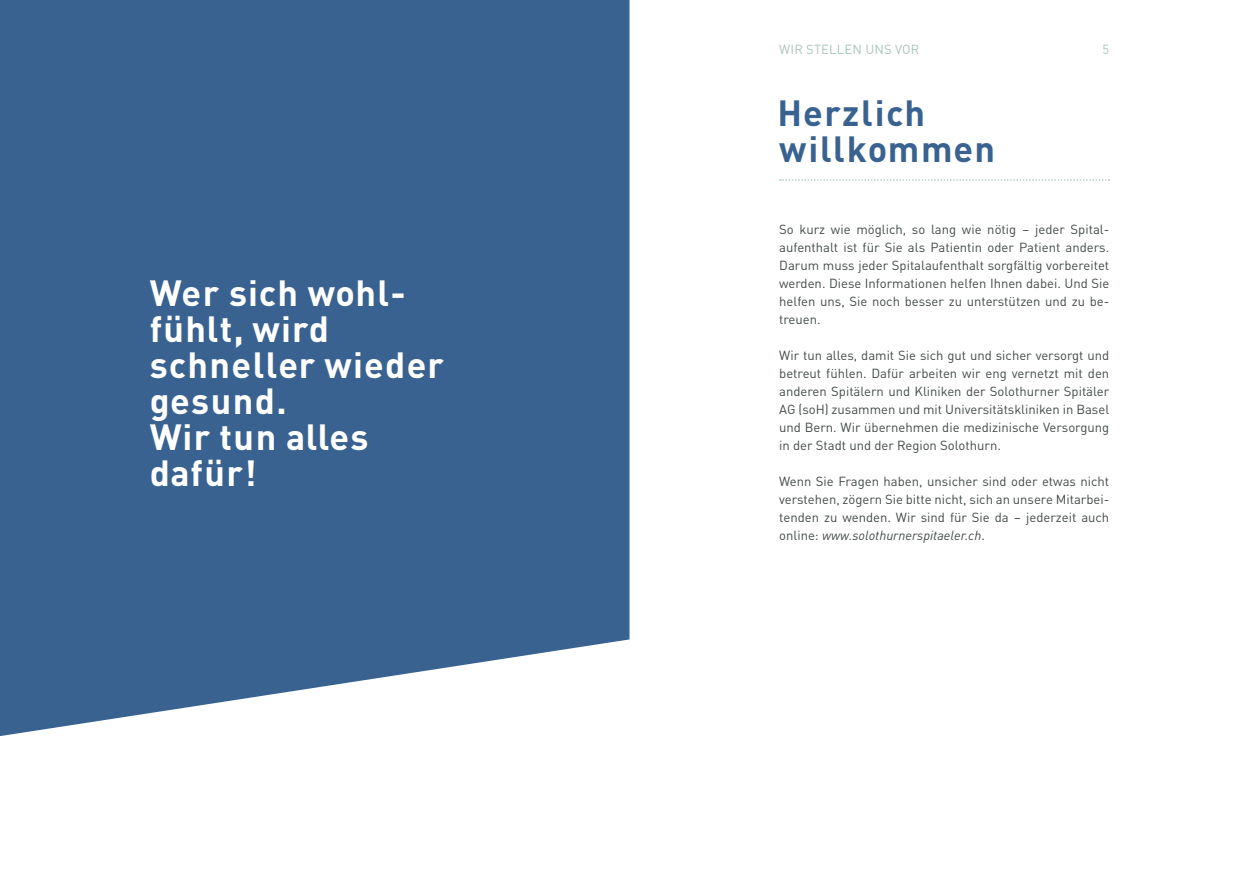
<style>
.page{position:relative;width:1259px;height:893px;background:#fff}
.page>*{position:absolute;margin:0;border:0;box-sizing:border-box;transform-origin:0 0}
._06_Quotes_24_22{font:700 36px/36px "DINOT";letter-spacing:.035em;color:#fff}
._04_Obertitel{font:700 36px/36px "DINOT";letter-spacing:.04em;color:#396291}
._02_Grundtext_8_7_12{font:13.05px/18px "DINOT";color:#424a48;text-align:justify}
._00_Paginierung_Spitzmarken{font:13.05px "DINOT";letter-spacing:.01em;color:#abc5bb}
.s1{font-style:italic}
</style>
<div class="page">
<div style="left:0;top:0;width:629px;height:736px;background:#396291"></div>
<svg style="left:780px;top:179px;width:329px;height:2px"></svg>
<p class="_06_Quotes_24_22" style="left:150px;top:272px;width:296px">Wer sich wohl&shy;fühlt, wird schneller wieder gesund.</p>
<p class="_06_Quotes_24_22" style="left:150px;top:416px;width:220px">Wir tun alles dafür!</p>
<p class="_00_Paginierung_Spitzmarken" style="left:779px;top:39px;width:142px">WIR STELLEN UNS VOR</p>
<p class="_00_Paginierung_Spitzmarken" style="left:1102px;top:39px;width:8px">5</p>
<p class="_04_Obertitel" style="left:777px;top:92px;width:219px">Herzlich willkommen</p>
<p class="_02_Grundtext_8_7_12" style="left:779px;top:219px;width:331px;text-align:left">So kurz wie möglich, so lang wie nötig – jeder Spital&shy;aufenthalt ist für Sie als Patientin oder Patient anders.<br>Darum muss jeder Spitalaufenthalt sorgfältig vorbereitet werden. Diese Informationen helfen Ihnen dabei. Und Sie helfen uns, Sie noch besser zu unterstützen und zu be&shy;treuen.</p>
<p class="_02_Grundtext_8_7_12" style="left:779px;top:345px;width:331px">Wir tun alles, damit Sie sich gut und sicher versorgt und betreut fühlen. Dafür arbeiten wir eng vernetzt mit den anderen Spitälern und Kliniken der Solothurner Spitäler AG (soH) zusammen und mit Universitätskliniken in Basel und Bern. Wir übernehmen die medizinische Versorgung in der Stadt und der Region Solothurn.</p>
<p class="_02_Grundtext_8_7_12" style="left:779px;top:471px;width:331px">Wenn Sie Fragen haben, unsicher sind oder etwas nicht verstehen, zögern Sie bitte nicht, sich an unsere Mitarbei&shy;tenden zu wenden. Wir sind für Sie da – jederzeit auch online: <span class="s1">www.solothurnerspitaeler.ch</span>.</p>
</div>
